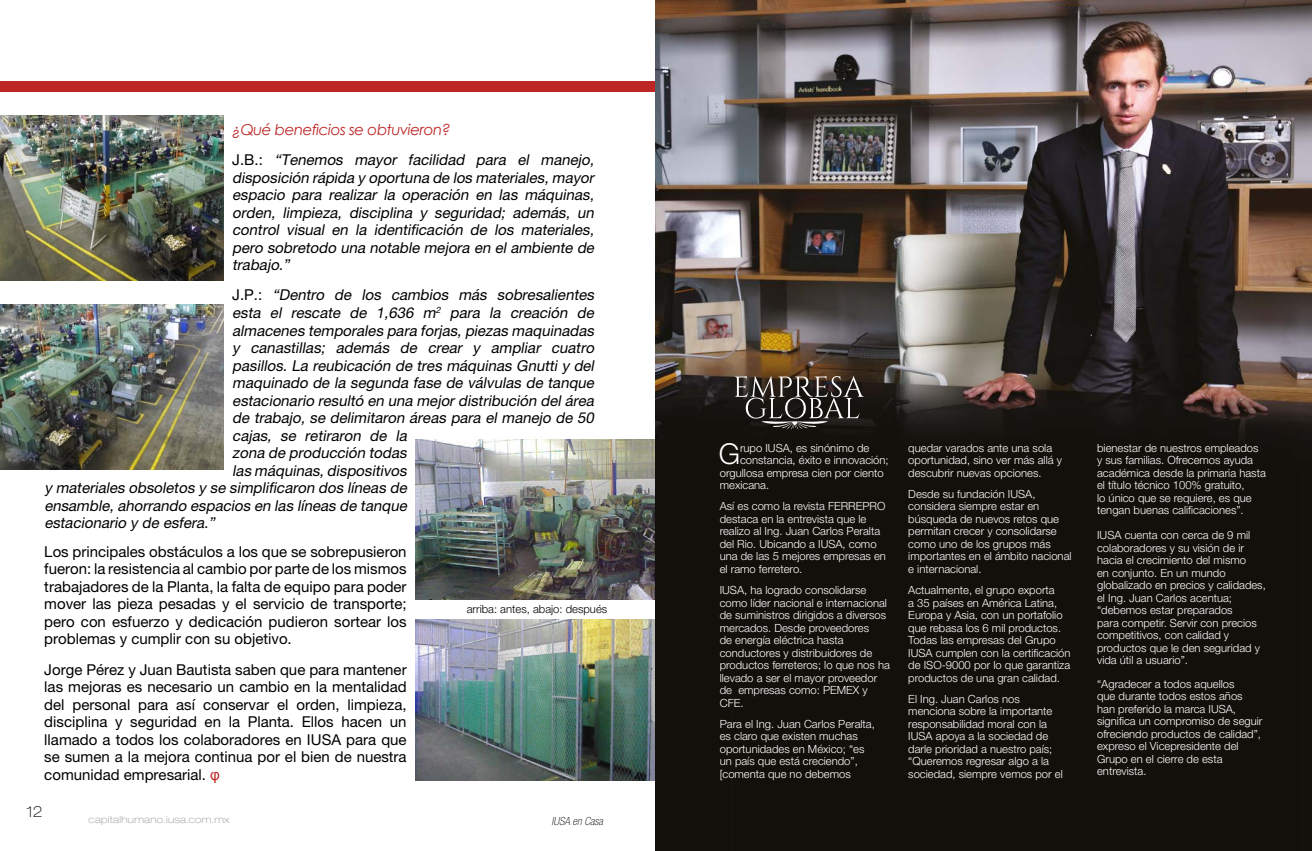
<style>
.page{position:relative;width:1312px;height:851px;background:#fff}
.page>*{position:absolute;margin:0;border:0;box-sizing:border-box;transform-origin:0 0}
.t1{font:300 28.75px "Helvetica Neue LT Pro";color:#fff}
.t2{font:italic 15px/17.5px "Helvetica Neue LT Pro";color:#000;text-align:justify}
.t3{font:15px/17.5px "Helvetica Neue LT Pro";color:#000;text-align:justify}
.t4{font:italic 15px "Century Gothic";letter-spacing:-.03em;color:#bd2625}
.t5{font:100 expanded 15px "Helvetica Neue LT Pro";color:#000}
.t6{font:300 11.25px/12.5px "Helvetica Neue LT Pro";color:#fff}
.t7{font:300 11.25px "Helvetica Neue LT Pro";color:#000}
.t8{font:italic 100 condensed 11.25px "Helvetica Neue LT Pro";color:#000}
.t9{font:100 expanded 10px "Helvetica Neue LT Pro";letter-spacing:.03em;color:#919293}
.s1{font-style:normal}
.s2{font-family:"Arial";color:#bd2625}
</style>
<div class="page">
<img style="left:0;top:305px;width:223px;height:164px">
<img style="left:0;top:115px;width:223px;height:165px">
<img style="left:415px;top:439px;width:241px;height:161px">
<img style="left:415px;top:619px;width:241px;height:161px">
<div style="left:0;top:82px;width:683px;height:10px;background:#bd2625"></div>
<img style="left:656px;top:0;width:655px;height:850px">
<svg style="left:734px;top:376px;width:130px;height:53px"></svg>
<h2 class="t4" style="left:232px;top:121px;width:220px">¿Qué beneficios se obtuvieron?</h2>
<p class="t2" style="left:232px;top:151px;width:366px"><span class="s1">J . B . :</span> “Tenemos mayor facilidad para el manejo, disposición rápida y oportuna de los materiales,mayor espacio para realizar la operación en las máquinas, orden, limpieza, disciplina y seguridad; además, un control visual en la identificación de los materiales, pero sobretodo una notable mejora en el ambiente de trabajo.”</p>
<h2 class="t2" style="left:232px;top:286px;width:366px"><span class="s1">J . P . :</span> “Dentro de los cambios más sobresalientes</h2>
<h2 class="t2" style="left:232px;top:303px;width:366px">esta el rescate de 1,636 m<sup>2</sup> para la creación de</h2>
<h2 class="t2" style="left:232px;top:321px;width:366px">almacenes temporales para forjas,piezas maquinadas</h2>
<h2 class="t2" style="left:232px;top:338px;width:366px">y canastillas; además de crear y ampliar cuatro</h2>
<h2 class="t2" style="left:232px;top:356px;width:366px">pasillos. La reubicación de tres máquinas Gnutti y del</h2>
<h2 class="t2" style="left:232px;top:374px;width:366px">maquinado de la segunda fase de válvulas de tanque</h2>
<h2 class="t2" style="left:232px;top:391px;width:366px">estacionario resultó en una mejordistribución delárea</h2>
<h2 class="t2" style="left:232px;top:409px;width:366px">de trabajo, se delimitaron áreas para el manejo de 50</h2>
<h2 class="t2" style="left:232px;top:426px;width:179px">cajas, se retiraron de la</h2>
<h2 class="t2" style="left:232px;top:444px;width:179px">zona de producción todas</h2>
<h2 class="t2" style="left:232px;top:461px;width:179px">las máquinas,dispositivos</h2>
<h2 class="t2" style="left:44px;top:479px;width:367px">y materiales obsoletos y se simplificaron dos líneas de</h2>
<h2 class="t2" style="left:44px;top:496px;width:367px">ensamble,ahorrando espacios en las líneas de tanque</h2>
<h2 class="t2" style="left:44px;top:514px;width:175px">estacionario y de esfera.”</h2>
<p class="t3" style="left:44px;top:542px;width:364px">Los principales obstáculos a los que se sobrepusieron fueron: la resistencia al cambio por parte de los mismos trabajadores de la Planta, la falta de equipo para poder mover las pieza pesadas y el servicio de transporte; pero con esfuerzo y dedicación pudieron sortear los problemas y cumplir con su objetivo.</p>
<p class="t3" style="left:44px;top:660px;width:364px">Jorge Pérez y Juan Bautista saben que para mantener las mejoras es necesario un cambio en la mentalidad del personal para así conservar el orden, limpieza, disciplina y seguridad en la Planta. Ellos hacen un llamado a todos los colaboradores en IUSA para que se sumen a la mejora continua por el bien de nuestra comunidad empresarial. <span class="s2">φ</span></p>
<p class="t7" style="left:466px;top:602px;width:142px">arriba: antes, abajo: después</p>
<h2 class="t5" style="left:27px;top:803px;width:17px">12</h2>
<p class="t9" style="left:89px;top:813px;width:142px">capitalhumano.iusa.com.mx</p>
<p class="t8" style="left:551px;top:814px;width:53px">IUSA en Casa</p>
<h1 class="t1" style="left:718px;top:436px;width:23px">G</h1>
<p class="t6" style="left:739px;top:441px;width:131px">rupo IUSA, es sinónimo de</p>
<p class="t6" style="left:739px;top:453px;width:150px">constancia, éxito e innovación;</p>
<p class="t6" style="left:719px;top:466px;width:165px">orgullosa empresa cien por ciento</p>
<p class="t6" style="left:719px;top:478px;width:51px">mexicana.</p>
<p class="t6" style="left:719px;top:499px;width:168px">Así es como la revista FERREPRO destaca en la entrevista que le realizo al Ing. Juan Carlos Peralta del Rio. Ubicando a IUSA, como una de las 5 mejores empresas en el ramo ferretero.</p>
<p class="t6" style="left:719px;top:583px;width:172px">IUSA, ha logrado consolidarse como líder nacional e internacional de suministros dirigidos a diversos mercados. Desde proveedores<br>de energía eléctrica hasta conductores y distribuidores de productos ferreteros; lo que nos ha llevado a ser el mayor proveedor de empresas como: PEMEX y<br>CFE.</p>
<p class="t6" style="left:719px;top:717px;width:157px">Para el Ing. Juan Carlos Peralta, es claro que existen muchas oportunidades en México; “es un país que está creciendo”, [comenta que no debemos</p>
<p class="t6" style="left:908px;top:441px;width:155px">quedar varados ante una sola oportunidad, sino ver más allá y descubrir nuevas opciones.</p>
<p class="t6" style="left:908px;top:487px;width:165px">Desde su fundación IUSA, considera siempre estar en búsqueda de nuevos retos que permitan crecer y consolidarse como uno de los grupos más importantes en el ámbito nacional e internacional.</p>
<p class="t6" style="left:908px;top:583px;width:164px">Actualmente, el grupo exporta<br>a 35 países en América Latina,<br>Europa y Asia, con un portafolio que rebasa los 6 mil productos.<br>Todas las empresas del Grupo<br>IUSA cumplen con la certificación de ISO-9000 por lo que garantiza productos de una gran calidad.</p>
<p class="t6" style="left:908px;top:692px;width:156px">El Ing. Juan Carlos nos menciona sobre la importante responsabilidad moral con la<br>IUSA apoya a la sociedad de darle prioridad a nuestro país; “Queremos regresar algo a la sociedad, siempre vemos por el</p>
<p class="t6" style="left:1096px;top:441px;width:170px">bienestar de nuestros empleados y sus familias. Ofrecemos ayuda académica desde la primaria hasta el título técnico 100% gratuito,<br>lo único que se requiere, es que tengan buenas calificaciones”.</p>
<p class="t6" style="left:1096px;top:528px;width:170px">IUSA cuenta con cerca de 9 mil colaboradores y su visión de ir hacia el crecimiento del mismo<br>en conjunto. En un mundo globalizado en precios y calidades, el Ing. Juan Carlos acentua; “debemos estar preparados<br>para competir. Servir con precios competitivos, con calidad y productos que le den seguridad y vida útil a usuario”.</p>
<p class="t6" style="left:1096px;top:677px;width:167px">“Agradecer a todos aquellos<br>que durante todos estos años han preferido la marca IUSA, significa un compromiso de seguir ofreciendo productos de calidad”, expreso el Vicepresidente del<br>Grupo en el cierre de esta entrevista.</p>
</div>
